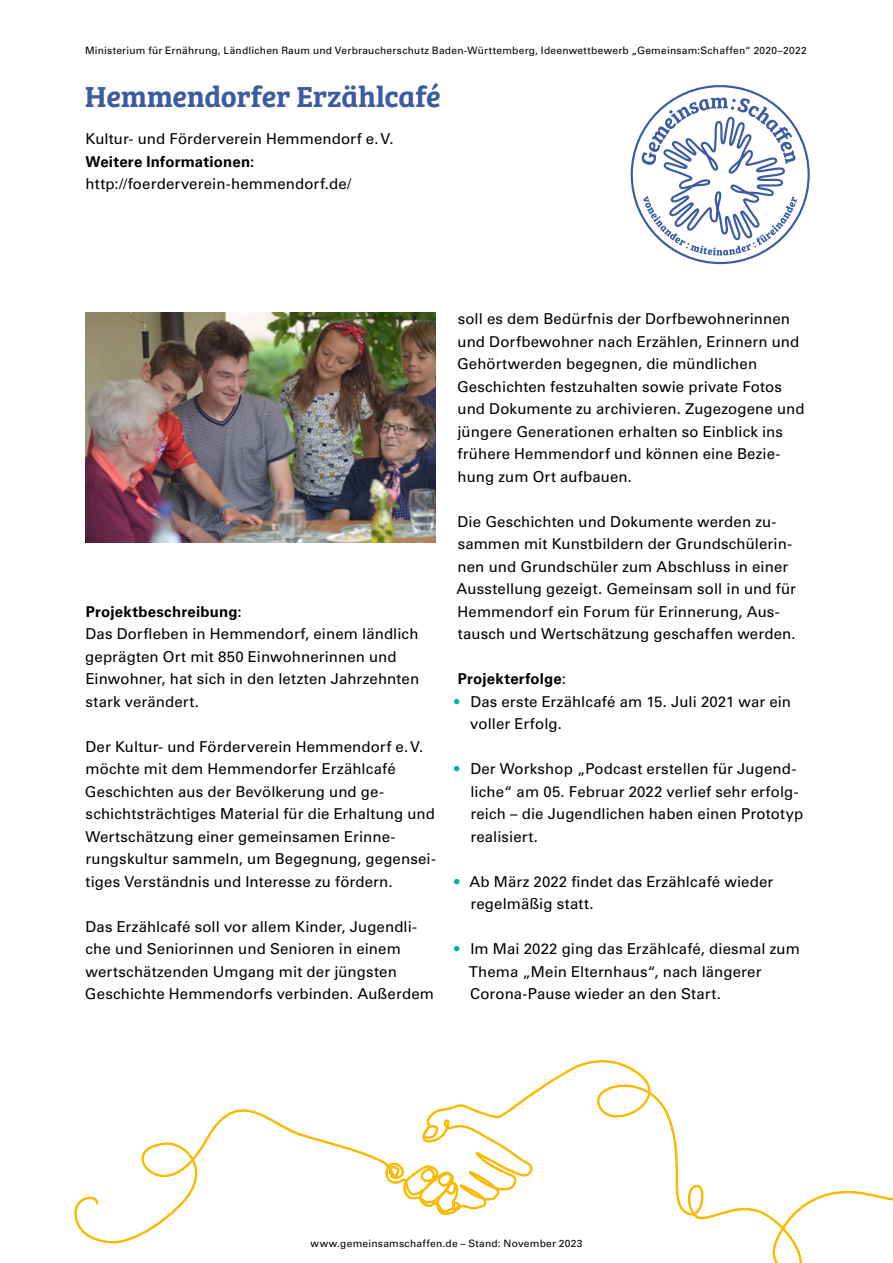
<style>
.page{position:relative;width:893px;height:1263px;background:#fff}
.page>*{position:absolute;margin:0;border:0;box-sizing:border-box;transform-origin:0 0}
.t1{font:30px "Bree Serif Sb";letter-spacing:-.005em;color:#3b5ca0}
.t2{font:15px/22.5px "Univers LT Std";letter-spacing:.01em;color:#000}
.t3{font:700 15px "Univers LT Std";letter-spacing:.015em;color:#000}
.t4{font:10.2px "Univers LT Std";letter-spacing:.025em;color:#000}
.s1{font-weight:400}
.s2{color:#00b0a6}
</style>
<div class="page">
<svg style="left:632px;top:86px;width:177px;height:177px"></svg>
<svg style="left:641px;top:85px;width:156px;height:171px"></svg>
<img style="left:85px;top:312px;width:351px;height:230px">
<svg style="left:74px;top:1109px;width:224px;height:135px"></svg>
<svg style="left:298px;top:1060px;width:595px;height:203px"></svg>
<p class="t4" style="left:85px;top:44px;width:723px">Ministerium für Ernährung, Ländlichen Raum und Verbraucherschutz Baden-Württemberg, Ideenwettbewerb „Gemeinsam:Schaffen“ 2020–2022</p>
<h1 class="t1" style="left:85px;top:73px;width:358px">Hemmendorfer Erzählcafé</h1>
<h2 class="t2" style="left:85px;top:128px;width:310px">Kultur- und Förderverein Hemmendorf e.V.</h2>
<h2 class="t3" style="left:86px;top:152px;width:170px">Weitere Informationen:</h2>
<p class="t2" style="left:86px;top:173px;width:267px">http://foerderverein-hemmendorf.de/</p>
<h2 class="t3" style="left:86px;top:602px;width:157px">Projektbeschreibung:</h2>
<p class="t2" style="left:85px;top:623px;width:335px">Das Dorfleben in Hemmendorf, einem ländlich geprägten Ort mit 850 Einwohnerinnen und Einwohner, hat sich in den letzten Jahrzehnten stark verändert.</p>
<p class="t2" style="left:85px;top:735px;width:352px">Der Kultur- und Förderverein Hemmendorf e.V. möchte mit dem Hemmendorfer Erzählcafé Geschichten aus der Bevölkerung und ge&shy;schichtsträchtiges Material für die Erhaltung und Wertschätzung einer gemeinsamen Erinne&shy;rungskultur sammeln, um Begegnung, gegensei&shy;tiges Verständnis und Interesse zu fördern.</p>
<p class="t2" style="left:85px;top:915px;width:351px">Das Erzählcafé soll vor allem Kinder, Jugendli&shy;che und Seniorinnen und Senioren in einem wertschätzenden Umgang mit der jüngsten Geschichte Hemmendorfs verbinden. Außerdem</p>
<p class="t2" style="left:457px;top:308px;width:349px">soll es dem Bedürfnis der Dorfbewohnerinnen und Dorfbewohner nach Erzählen, Erinnern und Gehörtwerden begegnen, die mündlichen Geschichten festzuhalten sowie private Fotos und Dokumente zu archivieren. Zugezogene und jüngere Generationen erhalten so Einblick ins frühere Hemmendorf und können eine Bezie&shy;hung zum Ort aufbauen.</p>
<p class="t2" style="left:457px;top:510px;width:341px">Die Geschichten und Dokumente werden zu&shy;sammen mit Kunstbildern der Grundschülerin&shy;nen und Grundschüler zum Abschluss in einer Ausstellung gezeigt. Gemeinsam soll in und für Hemmendorf ein Forum für Erinnerung, Aus&shy;tausch und Wertschätzung geschaffen werden.</p>
<h2 class="t3" style="left:458px;top:670px;width:110px">Projekterfolge<span class="s1">:</span></h2>
<p class="t2" style="left:470px;top:690px;width:322px;text-indent:-16px"><span class="s2">•</span> Das erste Erzählcafé am 15. Juli 2021 war ein voller Erfolg.</p>
<p class="t2" style="left:470px;top:758px;width:335px;text-indent:-16px"><span class="s2">•</span> Der Workshop „Podcast erstellen für Jugend&shy;liche“ am 05. Februar 2022 verlief sehr erfolg&shy;reich – die Jugendlichen haben einen Prototyp realisiert.</p>
<p class="t2" style="left:470px;top:870px;width:305px;text-indent:-16px"><span class="s2">•</span> Ab März 2022 findet das Erzählcafé wieder regelmäßig statt.</p>
<p class="t2" style="left:469px;top:938px;width:333px;text-indent:-14px"><span class="s2">•</span> Im Mai 2022 ging das Erzählcafé, diesmal zum<br>Thema „Mein Elternhaus“, nach längerer<br>Corona-Pause wieder an den Start.</p>
<p class="t4" style="left:311px;top:1237px;width:273px">www.gemeinsamschaffen.de – Stand: November 2023</p>
</div>
